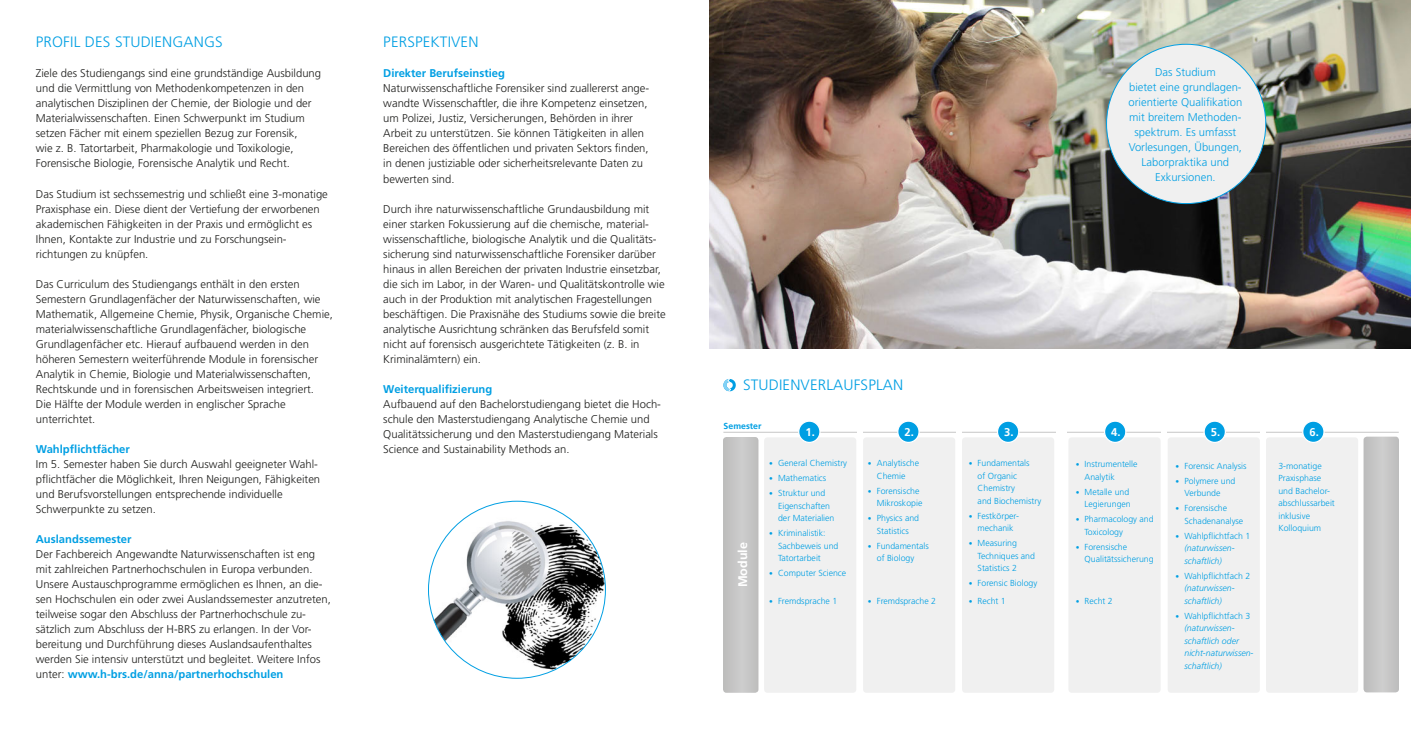
<style>
.page{position:relative;width:1411px;height:745px;background:#fff}
.page>*{position:absolute;margin:0;border:0;box-sizing:border-box;transform-origin:0 0}
.t1{font:300 15px "Frutiger";letter-spacing:.01em;color:#009fe3}
.t2{font:700 12.5px "Frutiger";color:#fff}
.t3{font:300 11.25px/15px "Frutiger";color:#1d1d1b}
.t4{font:300 11.25px/15px "Frutiger";color:#009fe3;text-align:center}
.t5{font:700 11.25px "Frutiger";color:#009fe3}
.t6{font:700 11.25px "Frutiger";color:#fff}
.t7{font:300 8.75px/12.5px "Frutiger";color:#009fe3}
.t8{font:italic 300 8.75px/12.5px "Frutiger";color:#009fe3}
.t9{font:700 8.75px "Frutiger";color:#009fe3}
.s1{font-weight:700;color:#009fe3}
.s2{font-size:7.5px}
.s3{font-style:normal;font-size:7.5px}
.s4{font-style:normal}
</style>
<div class="page">
<hr style="left:723px;top:431px;width:675px;height:1px;background:#c6c6c6">
<img style="left:428px;top:517px;width:176px;height:160px">
<img style="left:709px;top:0;width:701px;height:348px">
<div style="left:1106px;top:44px;width:159px;height:159px;background:#f0f0f0;border-radius:50%"></div>
<div style="left:764px;top:437px;width:92px;height:255px;background:#f0f0f0"></div>
<div style="left:798px;top:421px;width:22px;height:21px;background:#009fe3;border-radius:50%"></div>
<div style="left:798px;top:420px;width:22px;height:23px;border:1px solid #fff;border-radius:50%"></div>
<div style="left:863px;top:437px;width:92px;height:255px;background:#f0f0f0"></div>
<div style="left:897px;top:421px;width:22px;height:21px;background:#009fe3;border-radius:50%"></div>
<div style="left:897px;top:420px;width:22px;height:23px;border:1px solid #fff;border-radius:50%"></div>
<div style="left:962px;top:437px;width:92px;height:255px;background:#f0f0f0"></div>
<div style="left:997px;top:421px;width:21px;height:21px;background:#009fe3;border-radius:50%"></div>
<div style="left:996px;top:420px;width:23px;height:23px;border:1px solid #fff;border-radius:50%"></div>
<div style="left:1068px;top:437px;width:92px;height:255px;background:#f0f0f0"></div>
<div style="left:1104px;top:421px;width:21px;height:21px;background:#009fe3;border-radius:50%"></div>
<div style="left:1103px;top:420px;width:23px;height:23px;border:1px solid #fff;border-radius:50%"></div>
<div style="left:1167px;top:437px;width:92px;height:255px;background:#f0f0f0"></div>
<div style="left:1203px;top:421px;width:22px;height:21px;background:#009fe3;border-radius:50%"></div>
<div style="left:1203px;top:420px;width:22px;height:23px;border:1px solid #fff;border-radius:50%"></div>
<div style="left:1265px;top:437px;width:92px;height:255px;background:#f0f0f0"></div>
<div style="left:1302px;top:421px;width:21px;height:21px;background:#009fe3;border-radius:50%"></div>
<div style="left:1301px;top:420px;width:23px;height:23px;border:1px solid #fff;border-radius:50%"></div>
<svg style="left:723px;top:379px;width:13px;height:13px"></svg>
<div style="left:723px;top:437px;width:35px;height:255px;background:#c5c5c5"></div>
<svg style="left:1363px;top:436px;width:35px;height:256px;background:#c6c6c5"></svg>
<div style="left:856px;top:424px;width:6px;height:18px;background:#fff"></div>
<div style="left:956px;top:420px;width:6px;height:17px;background:#fff"></div>
<div style="left:1056px;top:422px;width:10px;height:18px;background:#fff"></div>
<div style="left:1161px;top:422px;width:5px;height:18px;background:#fff"></div>
<div style="left:1260px;top:422px;width:5px;height:18px;background:#fff"></div>
<h1 class="t1" style="left:36px;top:34px;width:188px">PROFIL DES STUDIENGANGS</h1>
<p class="t3" style="left:36px;top:66px;width:287px">Ziele des Studiengangs sind eine grundständige Ausbildung und die Vermittlung von Methodenkompetenzen in den analytischen Disziplinen der Chemie, der Biologie und der Materialwissenschaften. Einen Schwerpunkt im Studium setzen Fächer mit einem speziellen Bezug zur Forensik,<br>wie z. B. Tatortarbeit, Pharmakologie und Toxikologie, Forensische Biologie, Forensische Analytik und Recht.</p>
<p class="t3" style="left:36px;top:186px;width:293px">Das Studium ist sechssemestrig und schließt eine 3-monatige Praxisphase ein. Diese dient der Vertiefung der erworbenen akademischen Fähigkeiten in der Praxis und ermöglicht es Ihnen, Kontakte zur Industrie und zu Forschungsein&shy;richtungen zu knüpfen.</p>
<p class="t3" style="left:36px;top:276px;width:298px">Das Curriculum des Studiengangs enthält in den ersten Semestern Grundlagenfächer der Naturwissenschaften, wie Mathematik, Allgemeine Chemie, Physik, Organische Chemie, materialwissenschaftliche Grundlagenfächer, biologische Grundlagenfächer etc. Hierauf aufbauend werden in den höheren Semestern weiterführende Module in forensischer Analytik in Chemie, Biologie und Materialwissenschaften, Rechtskunde und in forensischen Arbeitsweisen integriert.<br>Die Hälfte der Module werden in englischer Sprache unterrichtet.</p>
<p class="t5" style="left:36px;top:442px;width:95px">Wahlpflichtfächer</p>
<p class="t3" style="left:36px;top:456px;width:286px">Im 5. Semester haben Sie durch Auswahl geeigneter Wahl&shy;pflichtfächer die Möglichkeit, Ihren Neigungen, Fähigkeiten und Berufsvorstellungen entsprechende individuelle Schwerpunkte zu setzen.</p>
<p class="t5" style="left:36px;top:532px;width:97px">Auslandssemester</p>
<p class="t3" style="left:36px;top:546px;width:296px">Der Fachbereich Angewandte Naturwissenschaften ist eng mit zahlreichen Partnerhochschulen in Europa verbunden.<br>Unsere Austauschprogramme ermöglichen es Ihnen, an die&shy;sen Hochschulen ein oder zwei Auslandssemester anzutreten, teilweise sogar den Abschluss der Partnerhochschule zu&shy;sätzlich zum Abschluss der H-BRS zu erlangen. In der Vor&shy;bereitung und Durchführung dieses Auslandsaufenthaltes werden Sie intensiv unterstützt und begleitet. Weitere Infos unter: <span class="s1">www.h-brs.de/anna/partnerhochschulen</span></p>
<h1 class="t1" style="left:383px;top:34px;width:97px">PERSPEKTIVEN</h1>
<p class="t5" style="left:383px;top:67px;width:123px">Direkter Berufseinstieg</p>
<p class="t3" style="left:383px;top:81px;width:267px">Naturwissenschaftliche Forensiker sind zuallererst ange&shy;wandte Wissenschaftler, die ihre Kompetenz einsetzen, um Polizei, Justiz, Versicherungen, Behörden in ihrer Arbeit zu unterstützen. Sie können Tätigkeiten in allen Bereichen des öffentlichen und privaten Sektors finden, in denen justiziable oder sicherheitsrelevante Daten zu bewerten sind.</p>
<p class="t3" style="left:383px;top:201px;width:284px">Durch ihre naturwissenschaftliche Grundausbildung mit einer starken Fokussierung auf die chemische, material&shy;wissenschaftliche, biologische Analytik und die Qualitäts&shy;sicherung sind naturwissenschaftliche Forensiker darüber hinaus in allen Bereichen der privaten Industrie einsetzbar, die sich im Labor, in der Waren- und Qualitätskontrolle wie auch in der Produktion mit analytischen Fragestellungen beschäftigen. Die Praxisnähe des Studiums sowie die breite analytische Ausrichtung schränken das Berufsfeld somit nicht auf forensisch ausgerichtete Tätigkeiten (z. B. in Kriminalämtern) ein.</p>
<p class="t5" style="left:383px;top:382px;width:111px">Weiterqualifizierung</p>
<p class="t3" style="left:383px;top:396px;width:279px">Aufbauend auf den Bachelorstudiengang bietet die Hoch&shy;schule den Masterstudiengang Analytische Chemie und Qualitätssicherung und den Masterstudiengang Materials Science and Sustainability Methods an.</p>
<p class="t4" style="left:1128px;top:64px;width:115px">Das Studium<br>bietet eine grundlagen&shy;orientierte Qualifikation mit breitem Methoden&shy;spektrum. Es umfasst<br>Vorlesungen, Übungen,<br>Laborpraktika und<br>Exkursionen.</p>
<h1 class="t1" style="left:743px;top:376px;width:162px">STUDIENVERLAUFSPLAN</h1>
<p class="t9" style="left:723px;top:420px;width:39px">Semester</p>
<p class="t6" style="left:805px;top:424px;width:11px">1.</p>
<p class="t6" style="left:904px;top:424px;width:11px">2.</p>
<p class="t6" style="left:1004px;top:424px;width:11px">3.</p>
<p class="t6" style="left:1111px;top:424px;width:11px">4.</p>
<p class="t6" style="left:1210px;top:424px;width:11px">5.</p>
<p class="t6" style="left:1309px;top:424px;width:11px">6.</p>
<p class="t2" style="left:735px;top:587px;width:47px;rotate:-90deg">Module</p>
<p class="t7" style="left:769px;top:456px;width:79px"><span class="s2">•</span> General Chemistry</p>
<p class="t7" style="left:769px;top:471px;width:58px"><span class="s2">•</span> Mathematics</p>
<p class="t7" style="left:778px;top:486px;width:58px;text-indent:-9px"><span class="s2">•</span> Struktur und<br>Eigenschaften der Materialien</p>
<p class="t7" style="left:778px;top:526px;width:62px;text-indent:-9px"><span class="s2">•</span> Kriminalistik:<br>Sachbeweis und<br>Tatortarbeit</p>
<p class="t7" style="left:769px;top:566px;width:78px"><span class="s2">•</span> Computer Science</p>
<p class="t7" style="left:769px;top:594px;width:70px"><span class="s2">•</span> Fremdsprache 1</p>
<p class="t7" style="left:867px;top:456px;width:53px;text-align:center"><span class="s2">•</span> Analytische<br>Chemie</p>
<p class="t7" style="left:876px;top:484px;width:47px;text-indent:-9px"><span class="s2">•</span> Forensische<br>Mikroskopie</p>
<p class="t7" style="left:867px;top:511px;width:53px;text-align:center"><span class="s2">•</span> Physics and<br>Statistics</p>
<p class="t7" style="left:876px;top:539px;width:54px;text-indent:-9px"><span class="s2">•</span> Fundamentals of Biology</p>
<p class="t7" style="left:867px;top:594px;width:70px"><span class="s2">•</span> Fremdsprache 2</p>
<p class="t7" style="left:977px;top:456px;width:65px;text-indent:-9px"><span class="s2">•</span> Fundamentals<br>of Organic<br>Chemistry<br>and Biochemistry</p>
<p class="t7" style="left:968px;top:509px;width:52px;text-align:center"><span class="s2">•</span> Festkörper&shy;mechanik</p>
<p class="t7" style="left:977px;top:536px;width:59px;text-indent:-9px"><span class="s2">•</span> Measuring<br>Techniques and<br>Statistics 2</p>
<p class="t7" style="left:968px;top:576px;width:70px"><span class="s2">•</span> Forensic Biology</p>
<p class="t7" style="left:968px;top:594px;width:39px"><span class="s2">•</span> Recht 1</p>
<p class="t7" style="left:1084px;top:457px;width:54px;text-indent:-9px"><span class="s2">•</span> Instrumentelle<br>Analytik</p>
<p class="t7" style="left:1075px;top:485px;width:57px;text-align:right"><span class="s2">•</span> Metalle und<br>Legierungen</p>
<p class="t7" style="left:1084px;top:512px;width:71px;text-indent:-9px"><span class="s2">•</span> Pharmacology and<br>Toxicology</p>
<p class="t7" style="left:1084px;top:540px;width:71px;text-indent:-9px"><span class="s2">•</span> Forensische<br>Qualitätssicherung</p>
<p class="t7" style="left:1075px;top:594px;width:39px"><span class="s2">•</span> Recht 2</p>
<p class="t7" style="left:1175px;top:459px;width:72px"><span class="s2">•</span> Forensic Analysis</p>
<p class="t7" style="left:1184px;top:474px;width:52px;text-indent:-9px"><span class="s2">•</span> Polymere und<br>Verbunde</p>
<p class="t7" style="left:1184px;top:501px;width:60px;text-indent:-9px"><span class="s2">•</span> Forensische<br>Schadenanalyse</p>
<p class="t8" style="left:1184px;top:529px;width:67px;text-indent:-9px"><span class="s3">•</span> <span class="s4">Wahlpflichtfach 1 </span>(naturwissen&shy;schaftlich)</p>
<p class="t8" style="left:1184px;top:569px;width:67px;text-indent:-9px"><span class="s3">•</span> <span class="s4">Wahlpflichtfach 2 </span>(naturwissen&shy;schaftlich)</p>
<p class="t8" style="left:1184px;top:609px;width:71px;text-indent:-9px"><span class="s3">•</span> <span class="s4">Wahlpflichtfach 3 </span>(naturwissen&shy;schaftlich oder nicht-naturwissen&shy;schaftlich)</p>
<p class="t7" style="left:1278px;top:459px;width:58px">3-monatige<br>Praxisphase und Bachelor&shy;abschlussarbeit inklusive<br>Kolloquium</p>
</div>
